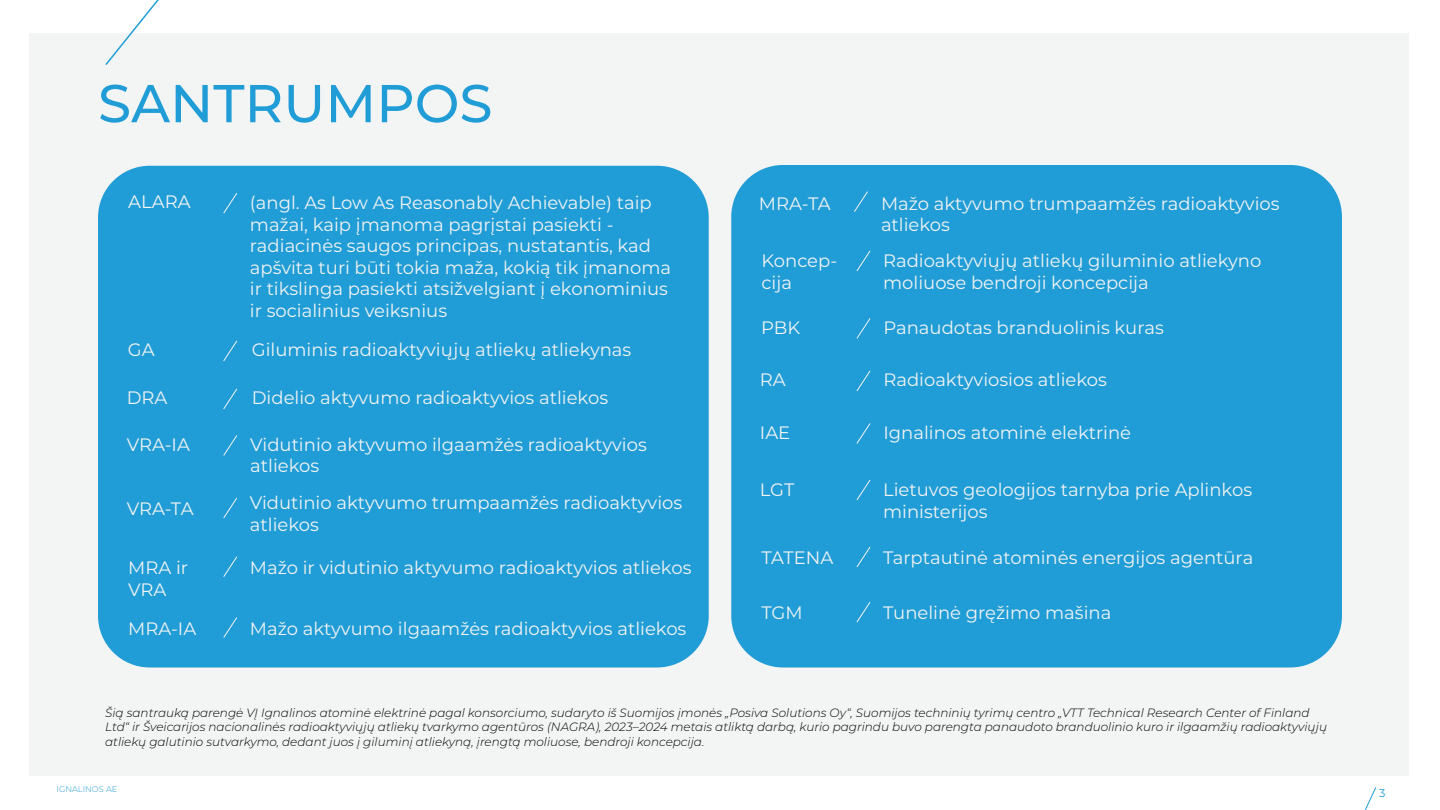
<style>
.page{position:relative;width:1440px;height:810px;background:#fff}
.page>*{position:absolute;margin:0;border:0;box-sizing:border-box;transform-origin:0 0}
.t1{font:500 53.25px "Montserrat";color:#209dd6}
.t2{font:18px/21.6px "Montserrat";color:#f2f3f4}
.t3{font:italic 300 12px/14.4px "Montserrat";color:#000101}
.t4{font:11.25px "Montserrat";color:#1f9cd7}
.t5{font:300 8.25px "Montserrat";color:#239cd8}
</style>
<div class="page">
<div style="left:29px;top:34px;width:1380px;height:742px;background:#f3f4f4"></div>
<div style="left:98px;top:166px;width:611px;height:501px;background:#209dd6;border-radius:52px"></div>
<svg style="left:223px;top:193px;width:15px;height:21px"></svg>
<svg style="left:223px;top:340px;width:15px;height:21px"></svg>
<svg style="left:223px;top:388px;width:15px;height:21px"></svg>
<svg style="left:223px;top:435px;width:15px;height:21px"></svg>
<svg style="left:223px;top:497px;width:15px;height:21px"></svg>
<svg style="left:223px;top:556px;width:14px;height:21px"></svg>
<svg style="left:1364px;top:787px;width:12px;height:23px"></svg>
<svg style="left:223px;top:617px;width:15px;height:21px"></svg>
<div style="left:731px;top:165px;width:611px;height:502px;background:#209dd6;border-radius:52px"></div>
<svg style="left:856px;top:250px;width:15px;height:22px"></svg>
<svg style="left:856px;top:318px;width:15px;height:21px"></svg>
<svg style="left:856px;top:370px;width:15px;height:22px"></svg>
<svg style="left:856px;top:423px;width:15px;height:21px"></svg>
<svg style="left:856px;top:479px;width:15px;height:22px"></svg>
<svg style="left:856px;top:546px;width:15px;height:22px"></svg>
<svg style="left:856px;top:602px;width:15px;height:21px"></svg>
<svg style="left:104px;top:0;width:254px;height:65px"></svg>
<svg style="left:854px;top:191px;width:14px;height:21px"></svg>
<h1 class="t1" style="left:98px;top:66px;width:396px">SANTRUMPOS</h1>
<p class="t2" style="left:128px;top:191px;width:64px">ALARA</p>
<p class="t2" style="left:250px;top:191px;width:423px">(angl. As Low As Reasonably Achievable) taip mažai, kaip įmanoma pagrįstai pasiekti - radiacinės saugos principas, nustatantis, kad apšvita turi būti tokia maža, kokią tik įmanoma ir tikslinga pasiekti atsižvelgiant į ekonominius ir socialinius veiksnius</p>
<p class="t2" style="left:128px;top:338px;width:28px">GA</p>
<p class="t2" style="left:252px;top:338px;width:381px">Giluminis radioaktyviųjų atliekų atliekynas</p>
<p class="t2" style="left:127px;top:386px;width:42px">DRA</p>
<p class="t2" style="left:252px;top:386px;width:358px">Didelio aktyvumo radioaktyvios atliekos</p>
<p class="t2" style="left:127px;top:433px;width:65px">VRA-IA</p>
<p class="t2" style="left:250px;top:433px;width:398px">Vidutinio aktyvumo ilgaamžės radioaktyvios atliekos</p>
<p class="t2" style="left:250px;top:491px;width:434px">Vidutinio aktyvumo trumpaamžės radioaktyvios atliekos</p>
<p class="t2" style="left:127px;top:497px;width:68px">VRA-TA</p>
<p class="t2" style="left:128px;top:556px;width:61px">MRA ir<br>VRA</p>
<p class="t2" style="left:250px;top:556px;width:443px">Mažo ir vidutinio aktyvumo radioaktyvios atliekos</p>
<p class="t2" style="left:128px;top:618px;width:70px">MRA-IA</p>
<p class="t2" style="left:250px;top:618px;width:438px">Mažo aktyvumo ilgaamžės radioaktyvios atliekos</p>
<p class="t2" style="left:759px;top:192px;width:73px">MRA-TA</p>
<p class="t2" style="left:881px;top:192px;width:400px">Mažo aktyvumo trumpaamžės radioaktyvios atliekos</p>
<p class="t2" style="left:883px;top:250px;width:380px">Radioaktyviųjų atliekų giluminio atliekyno moliuose bendroji koncepcija</p>
<p class="t2" style="left:761px;top:249px;width:77px">Koncep&shy;cija</p>
<p class="t2" style="left:761px;top:316px;width:41px">PBK</p>
<p class="t2" style="left:884px;top:316px;width:282px">Panaudotas branduolinis kuras</p>
<p class="t2" style="left:760px;top:368px;width:27px">RA</p>
<p class="t2" style="left:884px;top:368px;width:225px">Radioaktyviosios atliekos</p>
<p class="t2" style="left:760px;top:421px;width:32px">IAE</p>
<p class="t2" style="left:884px;top:421px;width:249px">Ignalinos atominė elektrinė</p>
<p class="t2" style="left:760px;top:479px;width:36px">LGT</p>
<p class="t2" style="left:883px;top:479px;width:371px">Lietuvos geologijos tarnyba prie Aplinkos ministerijos</p>
<p class="t2" style="left:761px;top:546px;width:73px">TATENA</p>
<p class="t2" style="left:883px;top:546px;width:372px">Tarptautinė atominės energijos agentūra</p>
<p class="t2" style="left:761px;top:601px;width:43px">TGM</p>
<p class="t2" style="left:883px;top:601px;width:230px">Tunelinė gręžimo mašina</p>
<p class="t3" style="left:105px;top:705px;width:1224px">Šią santrauką parengė VĮ Ignalinos atominė elektrinė pagal konsorciumo, sudaryto iš Suomijos įmonės „Posiva Solutions Oy“, Suomijos techninių tyrimų centro „VTT Technical Research Center of Finland<br>Ltd“ ir Šveicarijos nacionalinės radioaktyviųjų atliekų tvarkymo agentūros (NAGRA), 2023–2024 metais atliktą darbą, kurio pagrindu buvo parengta panaudoto branduolinio kuro ir ilgaamžių radioaktyviųjų atliekų galutinio sutvarkymo, dedant juos į giluminį atliekyną, įrengtą moliuose, bendroji koncepcija.</p>
<p class="t5" style="left:57px;top:784px;width:62px">IGNALINOS AE</p>
<p class="t4" style="left:1379px;top:785px;width:8px">3</p>
</div>
